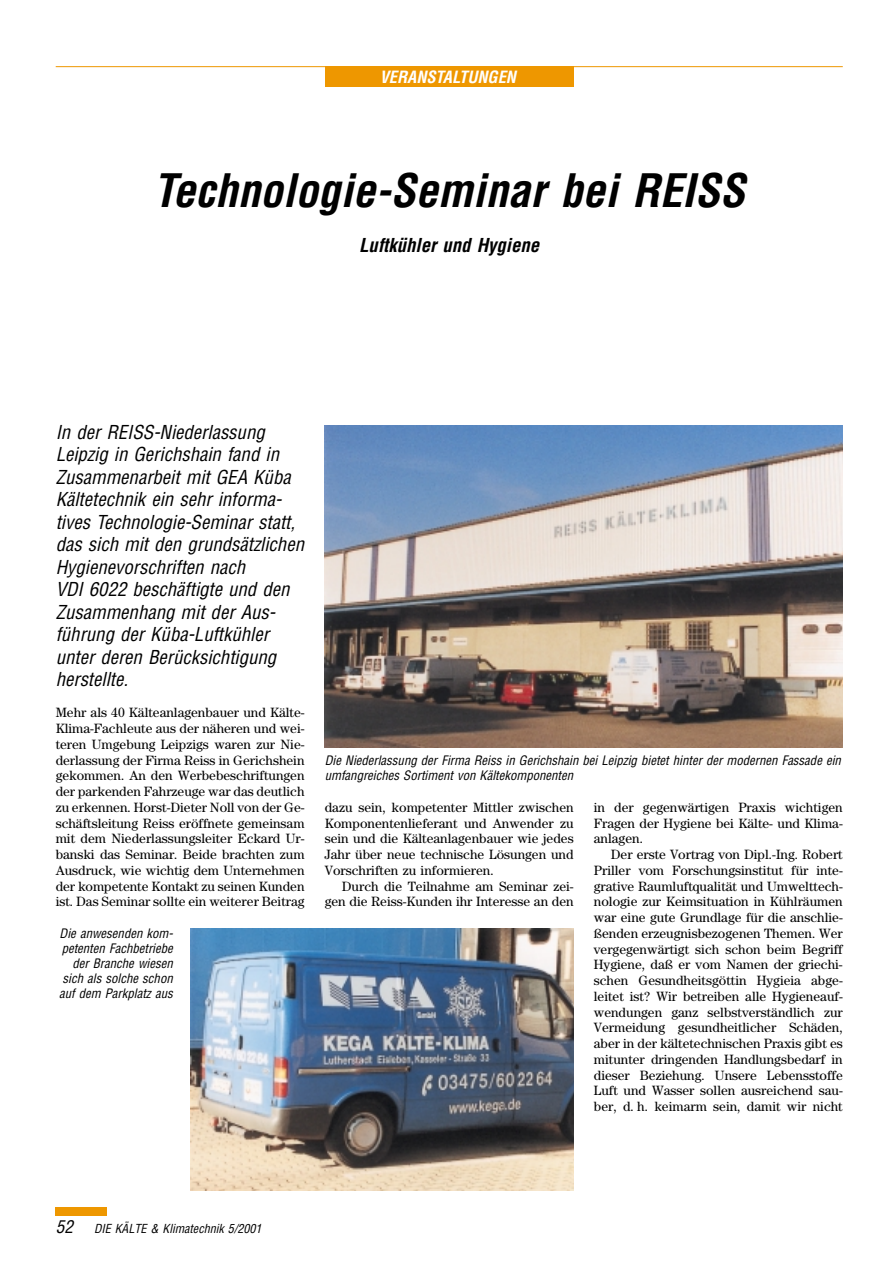
<style>
.page{position:relative;width:893px;height:1263px;background:#fff}
.page>*{position:absolute;margin:0;border:0;box-sizing:border-box;transform-origin:0 0}
.t1{font:italic 700 condensed 45px "Helvetica";color:#000}
.t2{font:italic condensed 18.75px/22.5px "Helvetica";color:#000}
.t3{font:italic 700 condensed 18.75px "Helvetica";color:#000}
.t4{font:italic 700 condensed 16.5px "Helvetica";color:#fff}
.t5{font:13.5px/15.8px "Century";color:#000;text-align:justify}
.t6{font:italic condensed 12.75px/15px "Helvetica";color:#000}
.t7{font:italic condensed 12.15px "Helvetica";color:#000}
.s1{font-size:17.25px}
</style>
<div class="page">
<div style="left:56px;top:1208px;width:51px;height:8px;background:#ee9700"></div>
<div style="left:325px;top:67px;width:248px;height:20px;background:#ee9700"></div>
<hr style="left:56px;top:66px;width:786px;height:1px;background:#ee9700">
<img style="left:325px;top:425px;width:517px;height:322px">
<img style="left:191px;top:929px;width:382px;height:262px">
<p class="t4" style="left:379px;top:71px;width:138px">VERANSTALTUNGEN</p>
<h1 class="t1" style="left:154px;top:173px;width:592px">Technologie-Seminar bei REISS</h1>
<h2 class="t3" style="left:359px;top:238px;width:181px">Luftkühler und Hygiene</h2>
<p class="t2" style="left:56px;top:422px;width:250px">In der REISS-Niederlassung<br>Leipzig in Gerichshain fand in<br>Zusammenarbeit mit GEA Küba<br>Kältetechnik ein sehr informa&shy;tives Technologie-Seminar statt, das sich mit den grundsätzlichen<br>Hygienevorschriften nach<br>VDI 6022 beschäftigte und den<br>Zusammenhang mit der Aus&shy;führung der Küba-Luftkühler unter deren Berücksichtigung herstellte.</p>
<p class="t5" style="left:56px;top:706px;width:250px">Mehr als 40 Kälteanlagenbauer und Kälte-Klima-Fachleute aus der näheren und wei&shy;teren Umgebung Leipzigs waren zur Nie&shy;derlassung der Firma Reiss in Gerichshein gekommen. An den Werbebeschriftungen der parkenden Fahrzeuge war das deutlich zu erkennen. Horst-Dieter Noll von der Ge&shy;schäftsleitung Reiss eröffnete gemeinsam mit dem Niederlassungsleiter Eckard Ur&shy;banski das Seminar. Beide brachten zum Ausdruck, wie wichtig dem Unternehmen der kompetente Kontakt zu seinen Kunden ist. Das Seminar sollte ein weiterer Beitrag</p>
<p class="t6" style="left:59px;top:927px;width:116px;text-align:right">Die anwesenden kom&shy;petenten Fachbetriebe der Branche wiesen sich als solche schon auf dem Parkplatz aus</p>
<p class="t6" style="left:325px;top:754px;width:517px">Die Niederlassung der Firma Reiss in Gerichshain bei Leipzig bietet hinter der modernen Fassade ein umfangreiches Sortiment von Kältekomponenten</p>
<p class="t5" style="left:325px;top:800px;width:250px">dazu sein, kompetenter Mittler zwischen Komponentenlieferant und Anwender zu sein und die Kälteanlagenbauer wie jedes Jahr über neue technische Lösungen und Vorschriften zu informieren.</p>
<p class="t5" style="left:325px;top:879px;width:250px;text-align:right">Durch die Teilnahme am Seminar zei&shy;gen die Reiss-Kunden ihr Interesse an den</p>
<p class="t5" style="left:594px;top:800px;width:250px">in der gegenwärtigen Praxis wichtigen Fragen der Hygiene bei Kälte- und Klima&shy;anlagen.</p>
<p class="t5" style="left:594px;top:848px;width:250px;text-indent:17px">Der erste Vortrag von Dipl.-Ing. Robert Priller vom Forschungsinstitut für inte&shy;grative Raumluftqualität und Umwelttech&shy;nologie zur Keimsituation in Kühlräumen war eine gute Grundlage für die anschlie&shy;ßenden erzeugnisbezogenen Themen. Wer vergegenwärtigt sich schon beim Begriff Hygiene, daß er vom Namen der griechi&shy;schen Gesundheitsgöttin Hygieia abge&shy;leitet ist? Wir betreiben alle Hygieneauf&shy;wendungen ganz selbstverständlich zur Vermeidung gesundheitlicher Schäden, aber in der kältetechnischen Praxis gibt es mitunter dringenden Handlungsbedarf in dieser Beziehung. Unsere Lebensstoffe Luft und Wasser sollen ausreichend sau&shy;ber, d. h. keimarm sein, damit wir nicht</p>
<p class="t7" style="left:56px;top:1224px;width:207px"><span class="s1">52</span> DIE KÄLTE &amp; Klimatechnik 5/2001</p>
</div>
